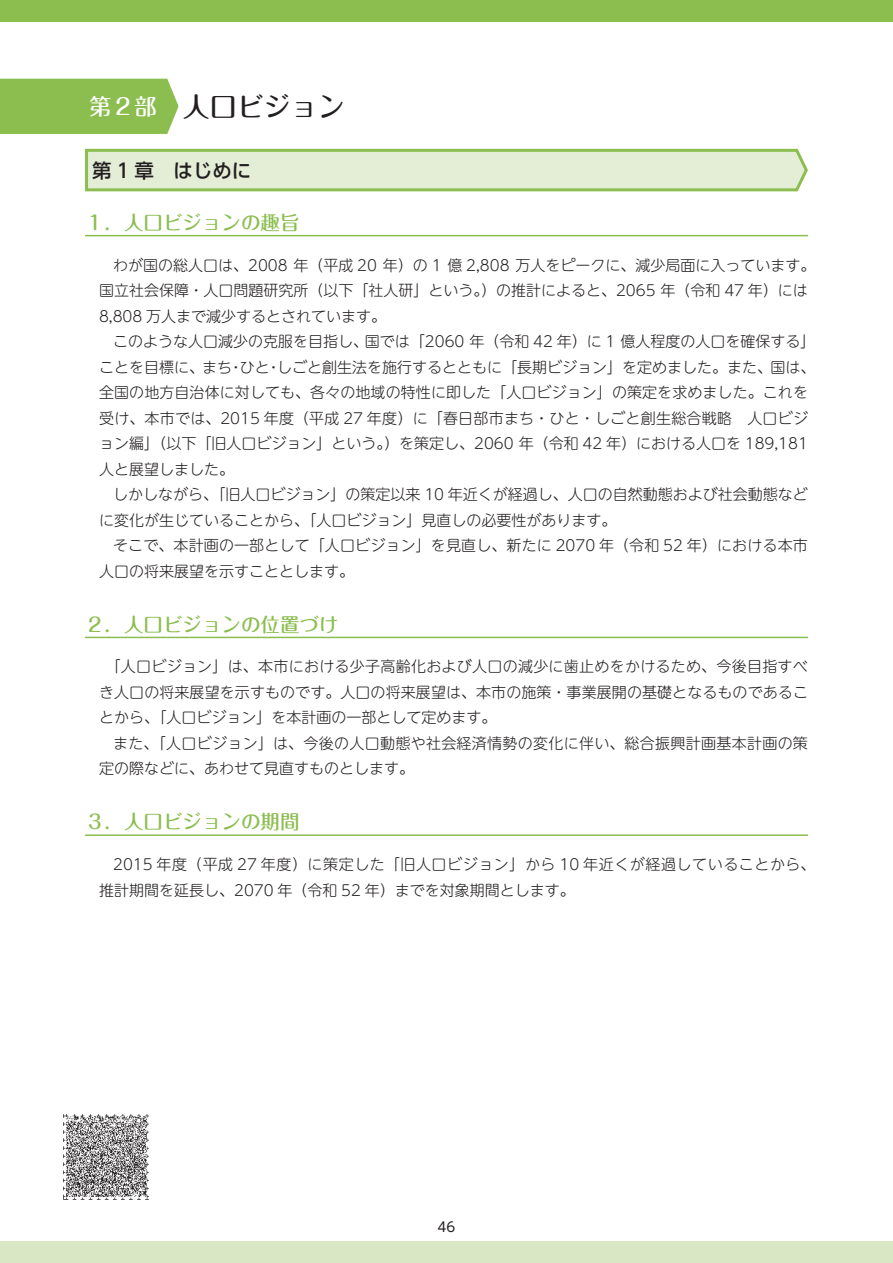
<style>
.page{position:relative;width:893px;height:1263px;background:#fff}
.page>*{position:absolute;margin:0;border:0;box-sizing:border-box;transform-origin:0 0}
.t1{font:500 27px "Maru Fo Pro";color:#231f20}
.t2{font:500 22.5px "Maru Fo Pro";color:#fff}
.t3{font:500 19.5px "Maru Fo Pro";color:#8bbe4f}
.t4{font:500 19.5px "UD Shin Go Pro";color:#231f20}
.t5{font:300 15px/25.5px "UD Shin M Go Pro";color:#231f20}
.t6{font:300 15px/25.5px "UD Shin M Go Pro";letter-spacing:.02em;color:#231f20}
.t7{font:13.5px "UD Shin Go Pro";color:#231f20}
</style>
<div class="page">
<svg style="left:85px;top:148px;width:723px;height:44px;background:#d8e7c5"></svg>
<hr style="left:85px;top:235px;width:723px;height:1px;background:#8bbe4f">
<hr style="left:85px;top:637px;width:723px;height:1px;background:#8bbe4f">
<hr style="left:85px;top:834px;width:723px;height:2px;background:#8bbe4f">
<div style="left:0;top:79px;width:179px;height:55px;background:#8bbe4f"></div>
<div style="left:0;top:0;width:893px;height:21px;background:#8bbe4f"></div>
<div style="left:0;top:1242px;width:893px;height:21px;background:#d9e7c5"></div>
<img style="left:64px;top:1114px;width:85px;height:85px">
<h2 class="t2" style="left:89px;top:88px;width:69px">第２部</h2>
<h1 class="t1" style="left:183px;top:85px;width:164px">人口ビジョン</h1>
<h3 class="t4" style="left:92px;top:154px;width:161px">第 1 章　はじめに</h3>
<h3 class="t3" style="left:85px;top:207px;width:216px">１．人口ビジョンの趣旨</h3>
<p class="t5" style="left:99px;top:251px;width:718px;text-indent:14px">わが国の総人口は、2008 年（平成 20 年）の 1 億 2,808 万人をピークに、減少局面に入っています。国立社会保障・人口問題研究所（以下「社人研」という。）の推計によると、2065 年（令和 47 年）には<br>8,808 万人まで減少するとされています。</p>
<p class="t5" style="left:99px;top:328px;width:718px;text-indent:14px">このような人口減少の克服を目指し、国では「2060 年（令和 42 年）に 1 億人程度の人口を確保する」ことを目標に、まち・ひと・しごと創生法を施行するとともに「長期ビジョン」を定めました。また、国は、全国の地方自治体に対しても、各々の地域の特性に即した「人口ビジョン」の策定を求めました。これを受け、本市では、2015 年度（平成 27 年度）に「春日部市まち・ひと・しごと創生総合戦略　人口ビジョン編」（以下「旧人口ビジョン」という。）を策定し、2060 年（令和 42 年）における人口を 189,181人と展望しました。</p>
<p class="t5" style="left:99px;top:481px;width:710px;text-indent:14px">しかしながら、「旧人口ビジョン」の策定以来 10 年近くが経過し、人口の自然動態および社会動態などに変化が生じていることから、「人口ビジョン」見直しの必要性があります。</p>
<p class="t5" style="left:99px;top:532px;width:710px;text-indent:14px">そこで、本計画の一部として「人口ビジョン」を見直し、新たに 2070 年（令和 52 年）における本市人口の将来展望を示すこととします。</p>
<h3 class="t3" style="left:85px;top:609px;width:255px">２．人口ビジョンの位置づけ</h3>
<p class="t5" style="left:99px;top:653px;width:710px;text-align:justify;text-indent:7px">「人口ビジョン」は、本市における少子高齢化および人口の減少に歯止めをかけるため、今後目指すべき人口の将来展望を示すものです。人口の将来展望は、本市の施策・事業展開の基礎となるものであることから、「人口ビジョン」を本計画の一部として定めます。</p>
<p class="t6" style="left:99px;top:730px;width:710px;text-indent:14px">また、「人口ビジョン」は、今後の人口動態や社会経済情勢の変化に伴い、総合振興計画基本計画の策定の際などに、あわせて見直すものとします。</p>
<h3 class="t3" style="left:85px;top:806px;width:216px">３．人口ビジョンの期間</h3>
<p class="t6" style="left:99px;top:851px;width:718px;text-indent:14px">2015 年度（平成 27 年度）に策定した「旧人口ビジョン」から 10 年近くが経過していることから、推計期間を延長し、2070 年（令和 52 年）までを対象期間とします。</p>
<p class="t7" style="left:438px;top:1216px;width:19px">46</p>
</div>
